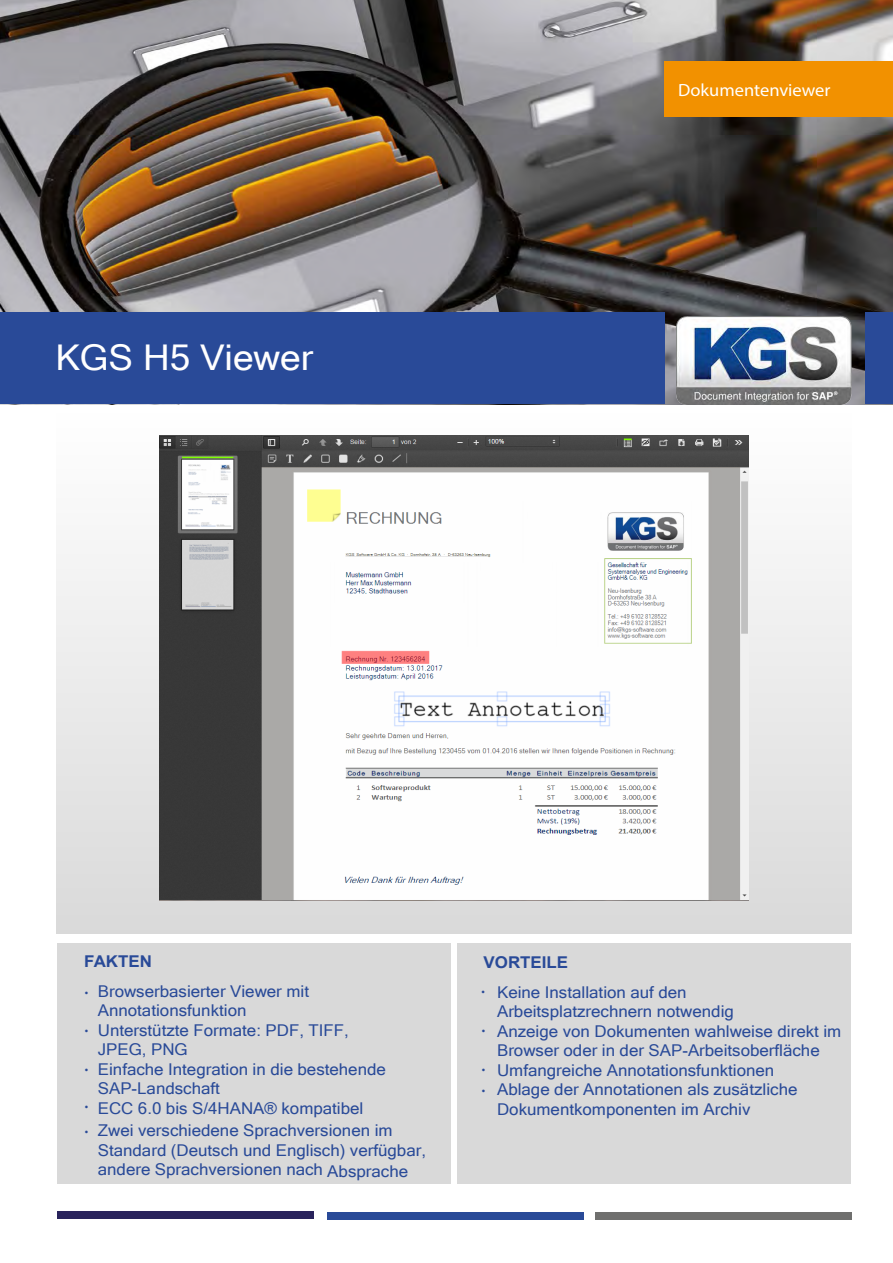
<style>
.page{position:relative;width:893px;height:1263px;background:#fff}
.page>*{position:absolute;margin:0;border:0;box-sizing:border-box;transform-origin:0 0}
.t1{font:35.55px "Microsoft Sans Serif";color:#fff;scale:1.04 1}
.t2{font:17.7px "Myriad Pro";color:#fff;scale:1.04 1}
.t3{font:16.2px/19.5px "Microsoft Sans Serif";color:#294a98;scale:1.04 1}
.t4{font:700 16.2px "Arial";color:#294a98;scale:1.04 1}
</style>
<div class="page">
<div style="left:57px;top:404px;width:794px;height:529px;background:linear-gradient(to bottom,#fff,#d9d8d8)"></div>
<img style="left:0;top:0;width:893px;height:404px">
<div style="left:0;top:313px;width:664px;height:91px;background:#294a98"></div>
<div style="left:865px;top:312px;width:28px;height:92px;background:#294a98"></div>
<div style="left:57px;top:943px;width:394px;height:241px;background:#d9d9d9"></div>
<div style="left:457px;top:943px;width:394px;height:241px;background:#d9d9d9"></div>
<div style="left:57px;top:1211px;width:256px;height:8px;background:#29235c"></div>
<div style="left:595px;top:1212px;width:257px;height:7px;background:#6f6f6e"></div>
<div style="left:327px;top:1212px;width:257px;height:7px;background:#294a98"></div>
<img style="left:677px;top:316px;width:175px;height:88px">
<div style="left:665px;top:62px;width:228px;height:55px;background:#f29100"></div>
<img style="left:159px;top:435px;width:590px;height:465px">
<h1 class="t1" style="left:55px;top:334px;width:249px">KGS H5 Viewer</h1>
<p class="t2" style="left:678px;top:79px;width:148px">Dokumentenviewer</p>
<p class="t4" style="left:84px;top:949px;width:67px">FAKTEN</p>
<p class="t3" style="left:98px;top:981px;width:279px">Browserbasierter Viewer mit<br>Annotationsfunktion<br>Unterstützte Formate: PDF, TIFF,<br>JPEG, PNG<br>Einfache Integration in die bestehende<br>SAP-Landschaft<br>ECC 6.0 bis S/4HANA® kompatibel</p>
<p class="t3" style="left:98px;top:1121px;width:317px">Zwei verschiedene Sprachversionen im<br>Standard (Deutsch und Englisch) verfügbar, andere Sprachversionen nach Absprache</p>
<p class="t4" style="left:484px;top:950px;width:83px">VORTEILE</p>
<p class="t3" style="left:497px;top:982px;width:333px">Keine Installation auf den Arbeitsplatzrechnern notwendig<br>Anzeige von Dokumenten wahlweise direkt im Browser oder in der SAP-Arbeitsoberfläche Umfangreiche Annotationsfunktionen<br>Ablage der Annotationen als zusätzliche Dokumentkomponenten im Archiv</p>
</div>
